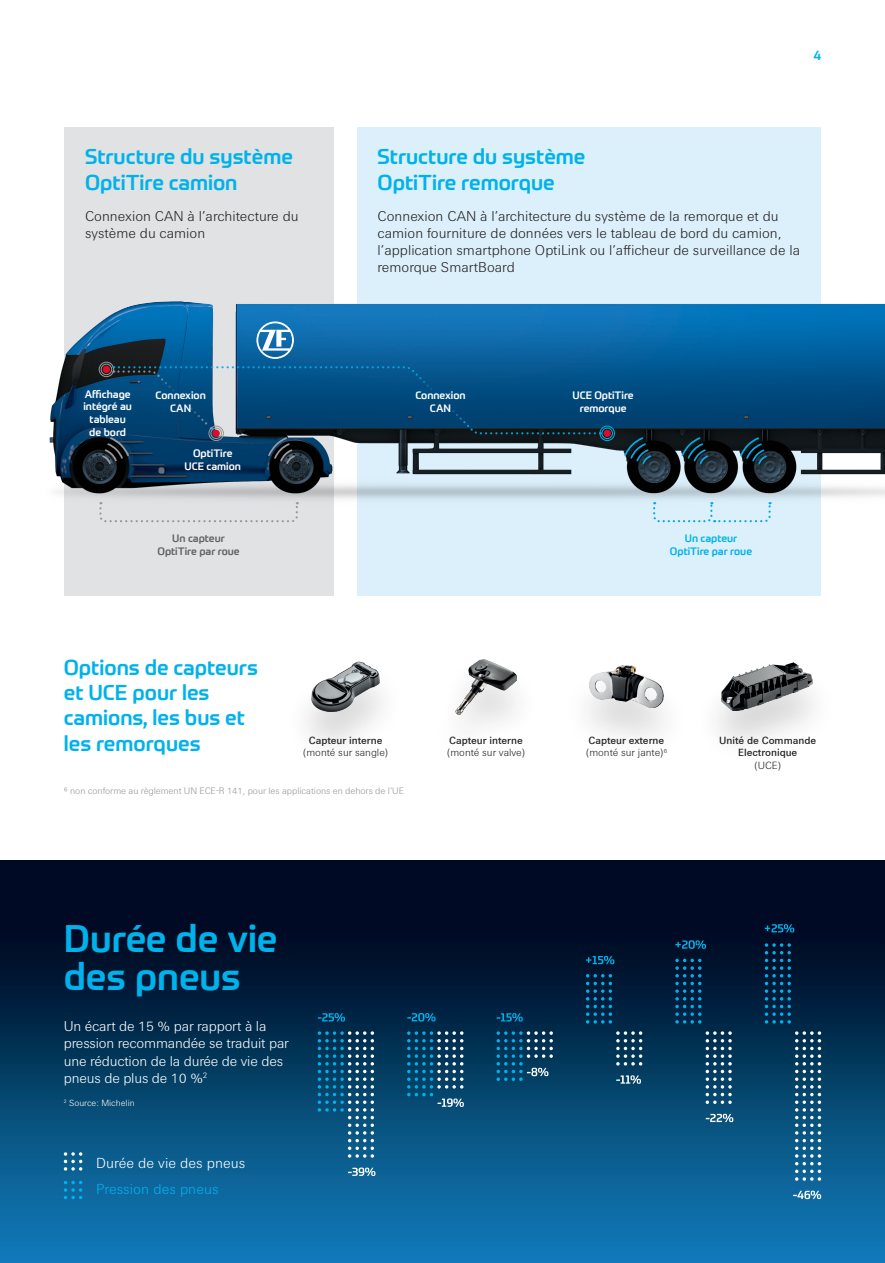
<style>
.page{position:relative;width:885px;height:1263px;background:#fff}
.page>*{position:absolute;margin:0;border:0;box-sizing:border-box;transform-origin:0 0}
.t1{font:500 37.5px/37.5px "ZF Prometo";color:#00b2eb}
.t2{font:500 21px/25.2px "ZF Prometo";color:#00b2eb}
.t3{font:300 14.55px "ZF Sans";color:#fff}
.t4{font:300 14.55px "ZF Sans";color:#00b2eb}
.t5{font:300 14.25px/17.1px "ZF Sans";color:#231f20}
.t6{font:300 14.25px/17.1px "ZF Sans";letter-spacing:-.01em;color:#fff}
.t7{font:300 14.25px "ZF Sans";color:#00b2eb}
.t8{font:500 13.5px "ZF Prometo";color:#00b2eb}
.t9{font:500 10.5px/12.6px "ZF Prometo";color:#fff;text-align:center}
.t10{font:300 10.5px/12.6px "ZF Sans";color:#231f20}
.t11{font:500 10.5px/12.6px "ZF Sans";color:#231f20;text-align:center}
.t12{font:500 10.5px/12.6px "ZF Prometo";color:#00b2eb;text-align:center}
.t13{font:500 10.5px/12.6px "ZF Prometo";color:#636366;text-align:center}
.t14{font:300 9.3px "ZF Sans";letter-spacing:-.01em;color:#939598}
.t15{font:300 9px "ZF Sans";color:#fff}
.s1{font-weight:500}
</style>
<div class="page">
<img style="left:455px;top:659px;width:61px;height:55px">
<div style="left:561px;top:664px;width:130px;height:96px;background:#231f20;opacity:.2"></div>
<img style="left:589px;top:666px;width:75px;height:42px">
<div style="left:693px;top:662px;width:146px;height:101px;background:#231f20;opacity:.2"></div>
<img style="left:721px;top:663px;width:91px;height:48px">
<div style="left:284px;top:660px;width:123px;height:105px;background:#231f20;opacity:.2"></div>
<img style="left:311px;top:662px;width:69px;height:50px">
<svg style="left:0;top:860px;width:884px;height:403px;background:#053a61"></svg>
<svg style="left:616px;top:1075px;width:25px;height:9px"></svg>
<svg style="left:586px;top:956px;width:28px;height:8px"></svg>
<svg style="left:496px;top:1013px;width:26px;height:8px"></svg>
<svg style="left:407px;top:1013px;width:28px;height:8px"></svg>
<svg style="left:705px;top:1114px;width:28px;height:8px"></svg>
<svg style="left:317px;top:1013px;width:28px;height:8px"></svg>
<svg style="left:348px;top:1167px;width:27px;height:9px"></svg>
<svg style="left:793px;top:1191px;width:28px;height:8px"></svg>
<svg style="left:764px;top:924px;width:30px;height:8px"></svg>
<svg style="left:675px;top:940px;width:31px;height:9px"></svg>
<svg style="left:795px;top:1031px;width:26px;height:150px;background:#346b8d"></svg>
<svg style="left:764px;top:943px;width:26px;height:80px;background:#003456"></svg>
<svg style="left:705px;top:1031px;width:26px;height:73px;background:#315f7c"></svg>
<svg style="left:675px;top:959px;width:26px;height:64px;background:#00375a"></svg>
<svg style="left:616px;top:1031px;width:26px;height:34px"></svg>
<svg style="left:407px;top:1031px;width:57px;height:76px;background:#185578"></svg>
<svg style="left:317px;top:1031px;width:57px;height:127px;background:#1a5c81"></svg>
<svg style="left:496px;top:1031px;width:57px;height:50px;background:#145072"></svg>
<svg style="left:586px;top:974px;width:26px;height:49px"></svg>
<svg style="left:64px;top:1152px;width:18px;height:18px"></svg>
<svg style="left:64px;top:1181px;width:18px;height:18px"></svg>
<div style="left:64px;top:128px;width:269px;height:468px;background:#e1e2e4"></div>
<div style="left:357px;top:128px;width:464px;height:468px;background:#dcf0fb"></div>
<img style="left:49px;top:281px;width:835px;height:265px">
<svg style="left:680px;top:436px;width:29px;height:29px"></svg>
<svg style="left:622px;top:436px;width:30px;height:29px"></svg>
<svg style="left:738px;top:436px;width:30px;height:30px"></svg>
<svg style="left:98px;top:502px;width:201px;height:21px"></svg>
<svg style="left:652px;top:502px;width:119px;height:21px"></svg>
<svg style="left:98px;top:321px;width:517px;height:144px;background:#205d87"></svg>
<p class="t8" style="left:813px;top:47px;width:9px">4</p>
<h2 class="t2" style="left:85px;top:144px;width:209px">Structure du système<br>OptiTire camion</h2>
<p class="t5" style="left:85px;top:208px;width:215px">Connexion CAN à l’architecture du système du camion</p>
<h2 class="t2" style="left:377px;top:144px;width:209px">Structure du système<br>OptiTire remorque</h2>
<p class="t5" style="left:377px;top:208px;width:424px">Connexion CAN à l’architecture du système de la remorque et du camion fourniture de données vers le tableau de bord du camion, l’application smartphone OptiLink ou l’afficheur de surveillance de la remorque SmartBoard</p>
<p class="t9" style="left:83px;top:388px;width:50px">Affichage intégré au tableau de bord</p>
<p class="t9" style="left:155px;top:389px;width:52px">Connexion<br>CAN</p>
<p class="t9" style="left:415px;top:389px;width:52px">Connexion<br>CAN</p>
<p class="t9" style="left:572px;top:389px;width:63px">UCE OptiTire remorque</p>
<p class="t9" style="left:184px;top:447px;width:58px">OptiTire<br>UCE camion</p>
<p class="t13" style="left:157px;top:532px;width:84px">Un capteur<br>OptiTire par roue</p>
<p class="t12" style="left:670px;top:532px;width:84px">Un capteur<br>OptiTire par roue</p>
<h2 class="t2" style="left:64px;top:655px;width:196px">Options de capteurs et UCE pour les camions, les bus et les remorques</h2>
<p class="t11" style="left:309px;top:734px;width:75px">Capteur interne</p>
<p class="t10" style="left:303px;top:747px;width:87px">(monté sur sangle)</p>
<p class="t14" style="left:64px;top:785px;width:341px">6 non conforme au règlement UN ECE-R 141, pour les applications en dehors de l’UE</p>
<p class="t11" style="left:449px;top:734px;width:75px">Capteur interne</p>
<p class="t10" style="left:447px;top:747px;width:80px">(monté sur valve)</p>
<h1 class="t1" style="left:64px;top:920px;width:215px">Durée de vie des pneus</h1>
<p class="t6" style="left:64px;top:1018px;width:226px">Un écart de 15 % par rapport à la pression recommandée se traduit par une réduction de la durée de vie des pneus de plus de 10 %<sup>2</sup></p>
<p class="t15" style="left:64px;top:1097px;width:72px"><sup>2</sup> Source: Michelin</p>
<p class="t6" style="left:96px;top:1153px;width:77px">Tire Lifetime</p>
<p class="t7" style="left:96px;top:1181px;width:81px">Tire Pressure</p>
<p class="t3" style="left:96px;top:1154px;width:151px">Durée de vie des pneus</p>
<p class="t4" style="left:96px;top:1181px;width:124px">Pression des pneus</p>
<p class="t10" style="left:585px;top:734px;width:83px"><span class="s1">Capteur externe </span>(monté sur jante)<sup>6</sup></p>
<p class="t11" style="left:719px;top:734px;width:98px">Unité de Commande<br>Electronique</p>
<p class="t10" style="left:754px;top:759px;width:28px">(UCE)</p>
</div>
